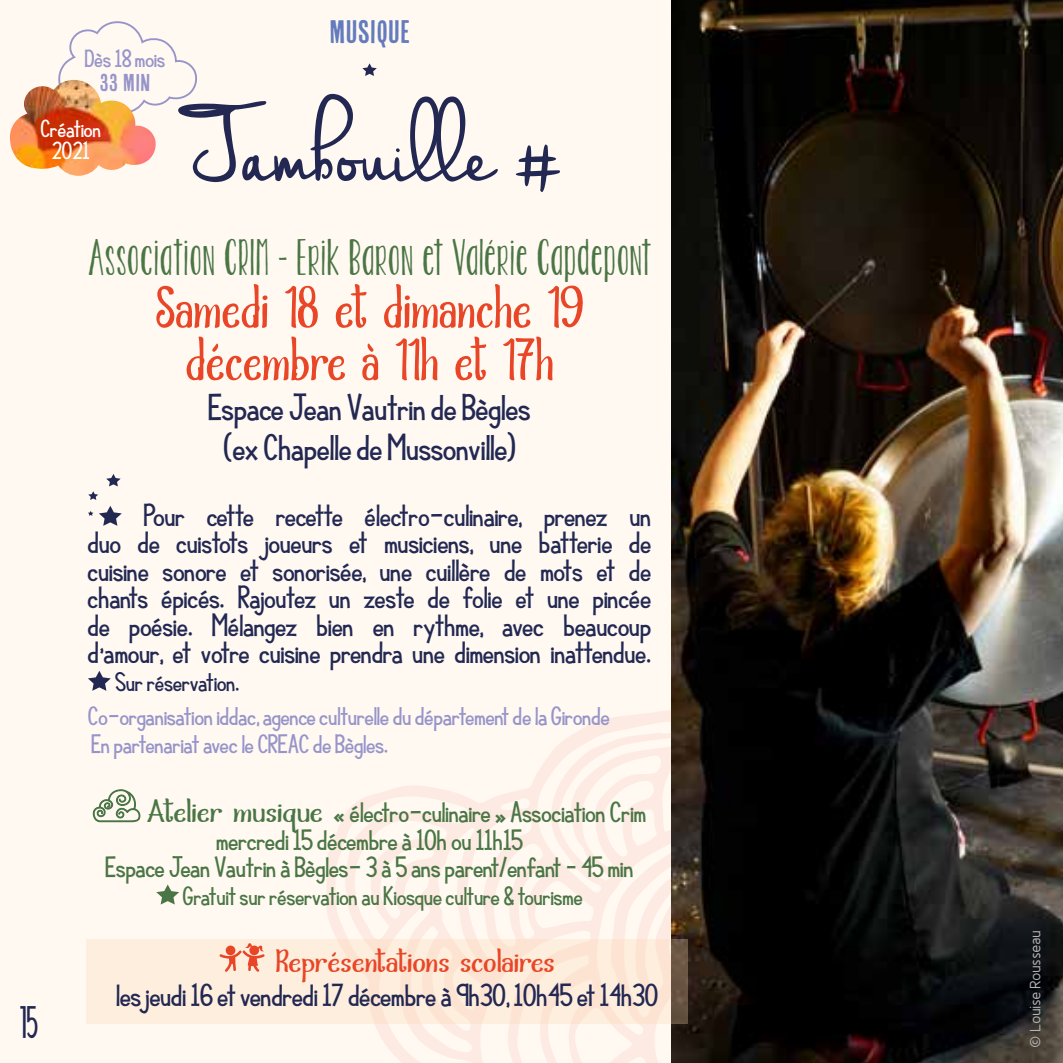
<style>
.page{position:relative;width:1063px;height:1063px;background:#fff9f2}
.page>*{position:absolute;margin:0;border:0;box-sizing:border-box;transform-origin:0 0}
.t1{font:152.5px "Wedding Chardonnay";color:#222852}
.t2{font:60px/52.5px "Valid Harmony";color:#e84626;text-align:center}
.t3{font:42.5px "KG Twois Better Than One";letter-spacing:.01em;color:#4a7544}
.t4{font:42.5px "Vuldo";color:#222852}
.t5{font:35px/40px "KG Compassion Big";color:#222852;text-align:center}
.t6{font:32.5px "Valid Harmony";color:#e84626;scale:1.25 1}
.t7{font:32.5px "Cheap Pine Sans";color:#647cbd}
.t8{font:30px/27.5px "KG Compassion Big";color:#222852;text-align:justify}
.t9{font:27.5px "KG Compassion Big";color:#4a7544}
.t10{font:25px/27.5px "KG Compassion Big";color:#9794c9}
.t11{font:25px "KG Compassion Big";color:#4a7544}
.t12{font:25px "KG Compassion Big";color:#222852}
.t13{font:24.5px "Cheap Pine Sans";color:#9794c9}
.t14{font:23.25px/21.5px "KG Compassion Big";color:#fff;text-align:center}
.t15{font:23.25px "KG Compassion Big";color:#9794c9}
.t16{font:15px "Fineness Pro";color:#b5b4b4}
.s1{font-family:"Valid Harmony";font-size:32.5px}
</style>
<div class="page">
<svg style="left:326px;top:591px;width:346px;height:472px"></svg>
<img style="left:672px;top:0;width:391px;height:1063px">
<svg style="left:99px;top:506px;width:23px;height:20px"></svg>
<svg style="left:106px;top:474px;width:15px;height:12px"></svg>
<svg style="left:88px;top:491px;width:10px;height:9px"></svg>
<svg style="left:88px;top:511px;width:5px;height:5px"></svg>
<svg style="left:88px;top:671px;width:23px;height:20px"></svg>
<svg style="left:362px;top:63px;width:15px;height:13px"></svg>
<svg style="left:92px;top:789px;width:49px;height:34px"></svg>
<svg style="left:156px;top:884px;width:23px;height:21px"></svg>
<svg style="left:58px;top:21px;width:139px;height:85px"></svg>
<img style="left:10px;top:80px;width:147px;height:96px">
<div style="left:86px;top:940px;width:602px;height:84px;background:#feeedd"></div>
<svg style="left:219px;top:943px;width:46px;height:29px"></svg>
<p class="t15" style="left:85px;top:43px;width:82px">Dès18 mois</p>
<p class="t13" style="left:100px;top:69px;width:52px">33 MIN</p>
<p class="t14" style="left:40px;top:117px;width:62px">Création<br>2021</p>
<p class="t7" style="left:329px;top:14px;width:83px">MUSIQUE</p>
<h1 class="t1" style="left:177px;top:80px;width:386px">Tambouille #</h1>
<h3 class="t3" style="left:88px;top:234px;width:565px">Association CRIM - Erik Baron et Valérie Capdepont</h3>
<h2 class="t2" style="left:155px;top:283px;width:430px">Samedi 18 et dimanche 19 décembre à 11h et 17h</h2>
<p class="t5" style="left:209px;top:387px;width:324px">Espace Jean VautrindeBègles (ex Chapellede Mussonville)</p>
<p class="t8" style="left:88px;top:501px;width:565px;text-indent:56px">Pour cette recette électro-culinaire, prenez un duo de cuistots joueurs et musiciens, une batterie de cuisine sonore et sonorisée, une cuillère de mots et de chants épicés. Rajoutez un zeste de folie et une pincée de poésie. Mélangez bien en rythme, avec beaucoup d’amour, et votre cuisine prendra une dimension inattendue.</p>
<p class="t12" style="left:115px;top:665px;width:126px">Surréservation.</p>
<p class="t10" style="left:88px;top:702px;width:524px">Co-organisationiddac,agenceculturelledudépartementdela Gironde<br>Enpartenariatavecle CREAC deBègles.</p>
<h3 class="t4" style="left:19px;top:998px;width:21px">15</h3>
<p class="t9" style="left:147px;top:794px;width:501px"><span class="s1">Atelier musique</span> « électro-culinaire» Association Crim</p>
<p class="t9" style="left:216px;top:822px;width:308px">mercredi15 décembreà10hou11h15</p>
<p class="t9" style="left:106px;top:849px;width:530px">Espace Jean VautrinàBègles-3à5 ansparent/enfant– 45 min</p>
<p class="t11" style="left:183px;top:879px;width:401px">Gratuitsurréservationau Kiosqueculture&amp; tourisme</p>
<p class="t6" style="left:275px;top:939px;width:225px">Représentations scolaires</p>
<p class="t8" style="left:116px;top:981px;width:544px">lesjeudi16 etvendredi17 décembreà 9h30,10h45 et14h30</p>
<p class="t16" style="left:1026px;top:1047px;width:118px;rotate:-90deg">© Louise Rousseau</p>
</div>
